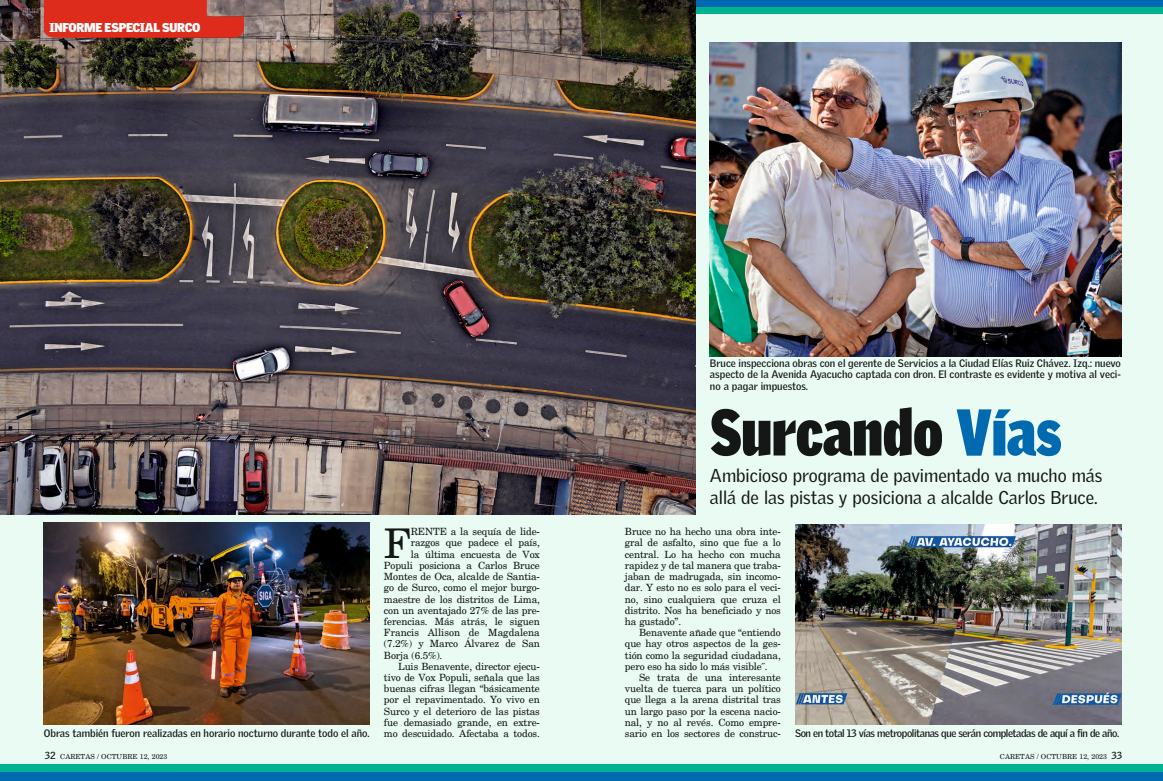
<style>
.page{position:relative;width:1163px;height:781px;background:#fff}
.page>*{position:absolute;margin:0;border:0;box-sizing:border-box;transform-origin:0 0}
.t1{font:900 64px "Griffith Gothic Cond";color:#151616}
.t2{font:41px "New Century Schlbk";color:#151616}
.t3{font:18px/21.6px "Griffith Gothic";color:#151616}
.t4{font:900 12.5px "Griffith Gothic";letter-spacing:-.025em;color:#fff}
.t5{font:700 10.5px/11.2px "Griffith Gothic";color:#151616;text-align:justify}
.t6{font:700 10.5px "Griffith Gothic";letter-spacing:-.04em;color:#151616}
.t7{font:10px/11.2px "New Century Schlbk";letter-spacing:-.015em;color:#151616;text-align:justify}
.t8{font:7px "New Century Schlbk";letter-spacing:.005em;color:#151616}
.s1{color:#0069af}
.s2{font-family:"Griffith Gothic";font-weight:700;font-size:10px}
</style>
<div class="page">
<div style="left:0;top:0;width:1163px;height:780px;background:#eafbf4"></div>
<div style="left:0;top:7px;width:1163px;height:7px;background:#00b390"></div>
<div style="left:0;top:0;width:1163px;height:7px;background:#0069af"></div>
<img style="left:0;top:0;width:696px;height:514px">
<div style="left:0;top:771px;width:1163px;height:9px;background:#0069af"></div>
<div style="left:0;top:764px;width:1163px;height:7px;background:#00b390"></div>
<svg style="left:44px;top:0;width:200px;height:38px;background:#d43123"></svg>
<img style="left:44px;top:522px;width:326px;height:201px">
<img style="left:710px;top:42px;width:411px;height:315px">
<img style="left:795px;top:524px;width:326px;height:200px">
<p class="t4" style="left:49px;top:20px;width:153px">INFORME ESPECIAL SURCO</p>
<p class="t5" style="left:710px;top:357px;width:413px">Bruce inspecciona obras con el gerente de Servicios a la Ciudad Elías Ruiz Chávez. Izq.: nuevo aspecto de la Avenida Ayacucho captada con dron. El contraste es evidente y motiva al veci&shy;no a pagar impuestos.</p>
<h1 class="t1" style="left:710px;top:395px;width:353px">Surcando <span class="s1">Vías</span></h1>
<h3 class="t3" style="left:710px;top:464px;width:394px">Ambicioso programa de pavimentado va mucho más allá de las pistas y posiciona a alcalde Carlos Bruce.</h3>
<h2 class="t2" style="left:384px;top:517px;width:29px">F</h2>
<p class="t7" style="left:411px;top:525px;width:131px">rente a la sequía de lide-</p>
<p class="t7" style="left:625px;top:525px;width:157px">Bruce no ha hecho una obra inte&shy;gral de asfalto, sino que fue a lo central. Lo ha hecho con mucha rapidez y de tal manera que traba&shy;jaban de madrugada, sin incomo&shy;dar. Y esto no es solo para el veci&shy;no, sino cualquiera que cruza el distrito. Nos ha beneficiado y nos ha gustado”.</p>
<p class="t7" style="left:625px;top:626px;width:157px;text-indent:14px">Benavente añade que “entiendo que hay otros aspectos de la ges&shy;tión como la seguridad ciudadana, pero eso ha sido lo más visible˝.</p>
<p class="t7" style="left:625px;top:671px;width:157px;text-indent:14px">Se trata de una interesante vuelta de tuerca para un político que llega a la arena distrital tras un largo paso por la escena nacio&shy;nal, y no al revés. Como empre&shy;sario en los sectores de construc-</p>
<p class="t7" style="left:411px;top:537px;width:131px">razgos que padece el país,</p>
<p class="t7" style="left:411px;top:548px;width:131px">la última encuesta de Vox</p>
<p class="t7" style="left:384px;top:559px;width:157px">Populi posiciona a Carlos Bruce</p>
<p class="t7" style="left:384px;top:570px;width:157px">Montes de Oca, alcalde de Santia-</p>
<p class="t7" style="left:384px;top:581px;width:157px">go de Surco, como el mejor burgo-</p>
<p class="t7" style="left:384px;top:593px;width:157px">maestre de los distritos de Lima,</p>
<p class="t7" style="left:384px;top:604px;width:157px">con un aventajado 27% de las pre-</p>
<p class="t7" style="left:384px;top:615px;width:157px">ferencias. Más atrás, le siguen</p>
<p class="t7" style="left:384px;top:626px;width:157px">Francis Allison de Magdalena</p>
<p class="t7" style="left:384px;top:637px;width:157px">(7.2%) y Marco Álvarez de San</p>
<p class="t7" style="left:384px;top:649px;width:60px">Borja (6.5%).</p>
<p class="t7" style="left:398px;top:660px;width:143px">Luis Benavente, director ejecu-</p>
<p class="t7" style="left:384px;top:671px;width:157px">tivo de Vox Populi, señala que las</p>
<p class="t7" style="left:384px;top:682px;width:157px">buenas cifras llegan “básicamente</p>
<p class="t7" style="left:384px;top:693px;width:157px">por el repavimentado. Yo vivo en</p>
<p class="t7" style="left:384px;top:705px;width:157px">Surco y el deterioro de las pistas</p>
<p class="t7" style="left:384px;top:716px;width:157px">fue demasiado grande, en extre-</p>
<p class="t7" style="left:384px;top:727px;width:157px">mo descuidado. Afectaba a todos.</p>
<p class="t5" style="left:44px;top:727px;width:327px">Obras también fueron realizadas en horario nocturno durante todo el año.</p>
<p class="t6" style="left:795px;top:726px;width:326px">Son en total 13 vías metropolitanas que serán completadas de aquí a fin de año.</p>
<p class="t8" style="left:45px;top:752px;width:124px"><span class="s2">32</span> caretas / OCTUbre 12, 2023</p>
<p class="t8" style="left:1000px;top:752px;width:124px">caretas / OCTUbre 12, 2023 <span class="s2">33</span></p>
<p class="t8" style="left:59px;top:752px;width:109px">caretas / OCTUbre 12, 2023</p>
<p class="t8" style="left:999px;top:752px;width:109px">caretas / OCTUbre 12, 2023</p>
</div>
